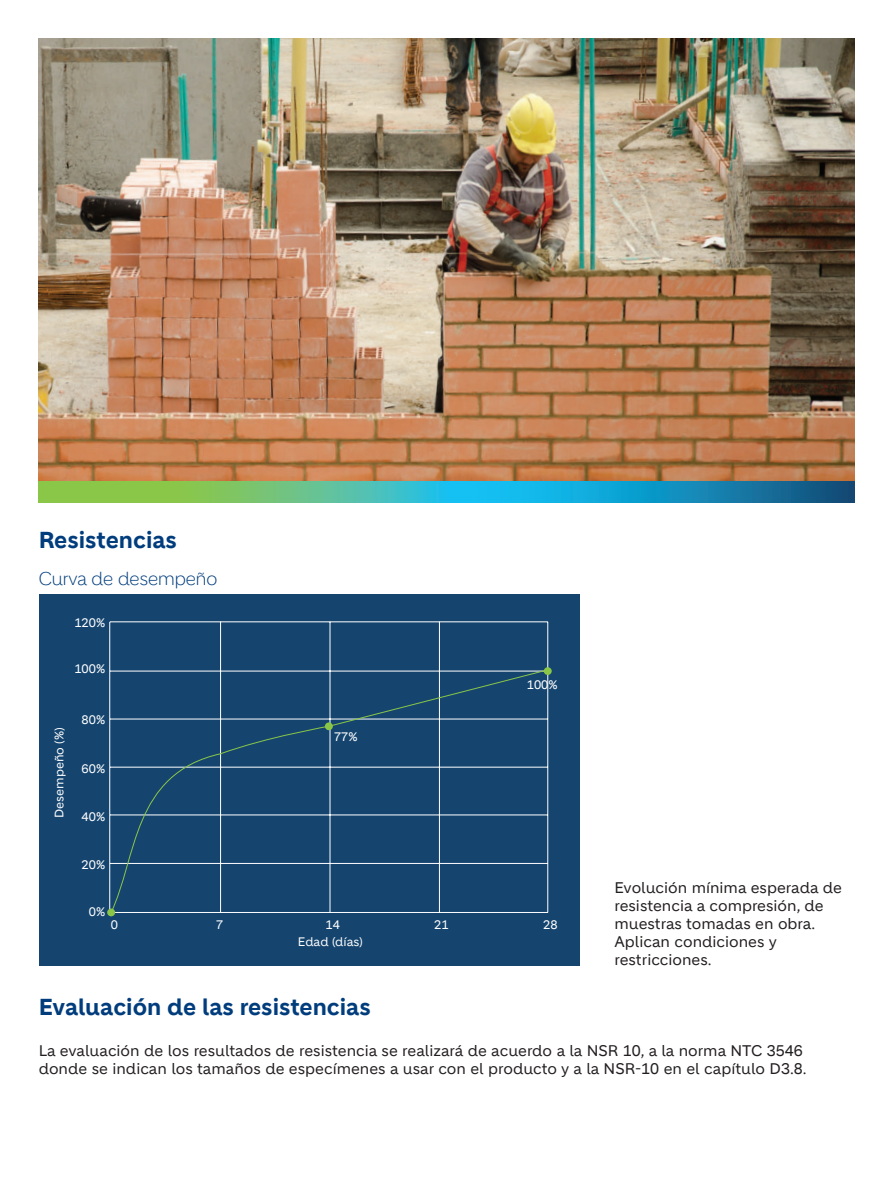
<style>
.page{position:relative;width:893px;height:1191px;background:#fff}
.page>*{position:absolute;margin:0;border:0;box-sizing:border-box;transform-origin:0 0}
.t1{font:700 22.5px "Holcim";color:#013d7d}
.t2{font:300 18px "Holcim Headline";color:#013d7d}
.t3{font:15px/18px "Holcim";color:#231f20}
.t4{font:12px "Holcim";color:#fff}
</style>
<div class="page">
<div style="left:39px;top:594px;width:541px;height:371px;background:#15456f"></div>
<hr style="left:109px;top:622px;width:1px;height:290px;background:#fff">
<hr style="left:220px;top:622px;width:1px;height:290px;background:#fff">
<hr style="left:330px;top:622px;width:1px;height:290px;background:#fff">
<hr style="left:439px;top:622px;width:1px;height:290px;background:#fff">
<hr style="left:547px;top:622px;width:1px;height:290px;background:#fff">
<hr style="left:110px;top:621px;width:438px;height:1px;background:#fff">
<div style="left:107px;top:908px;width:8px;height:8px;background:#8ac648;border-radius:50%"></div>
<div style="left:544px;top:667px;width:8px;height:8px;background:#8ac648;border-radius:50%"></div>
<svg style="left:110px;top:669px;width:439px;height:244px"></svg>
<img style="left:39px;top:39px;width:815px;height:443px">
<svg style="left:39px;top:482px;width:815px;height:21px;background:#40ab9e"></svg>
<h1 class="t1" style="left:39px;top:527px;width:140px">Resistencias</h1>
<p class="t2" style="left:39px;top:568px;width:180px">Curva de desempeño</p>
<p class="t4" style="left:74px;top:616px;width:32px">120%</p>
<p class="t4" style="left:74px;top:662px;width:32px">100%</p>
<p class="t4" style="left:52px;top:818px;width:92px;rotate:-90deg">Desempeño (%)</p>
<p class="t4" style="left:82px;top:713px;width:25px">80%</p>
<p class="t4" style="left:82px;top:761px;width:25px">60%</p>
<p class="t4" style="left:82px;top:809px;width:25px">40%</p>
<p class="t4" style="left:82px;top:857px;width:25px">20%</p>
<p class="t4" style="left:89px;top:904px;width:18px">0%</p>
<p class="t4" style="left:111px;top:918px;width:9px">0</p>
<p class="t4" style="left:334px;top:730px;width:25px">77%</p>
<p class="t4" style="left:527px;top:678px;width:32px">100%</p>
<p class="t4" style="left:216px;top:918px;width:9px">7</p>
<p class="t4" style="left:326px;top:918px;width:16px">14</p>
<p class="t4" style="left:434px;top:918px;width:16px">21</p>
<p class="t4" style="left:543px;top:918px;width:16px">28</p>
<p class="t4" style="left:298px;top:935px;width:67px">Edad (días)</p>
<h1 class="t1" style="left:39px;top:993px;width:334px">Evaluación de las resistencias</h1>
<p class="t3" style="left:614px;top:878px;width:229px">Evolución mínima esperada de resistencia a compresión, de muestras tomadas en obra.<br>Aplican condiciones y restricciones.</p>
<p class="t3" style="left:39px;top:1041px;width:769px">La evaluación de los resultados de resistencia se realizará de acuerdo a la NSR 10, a la norma NTC 3546 donde se indican los tamaños de especímenes a usar con el producto y a la NSR-10 en el capítulo D3.8.</p>
</div>
